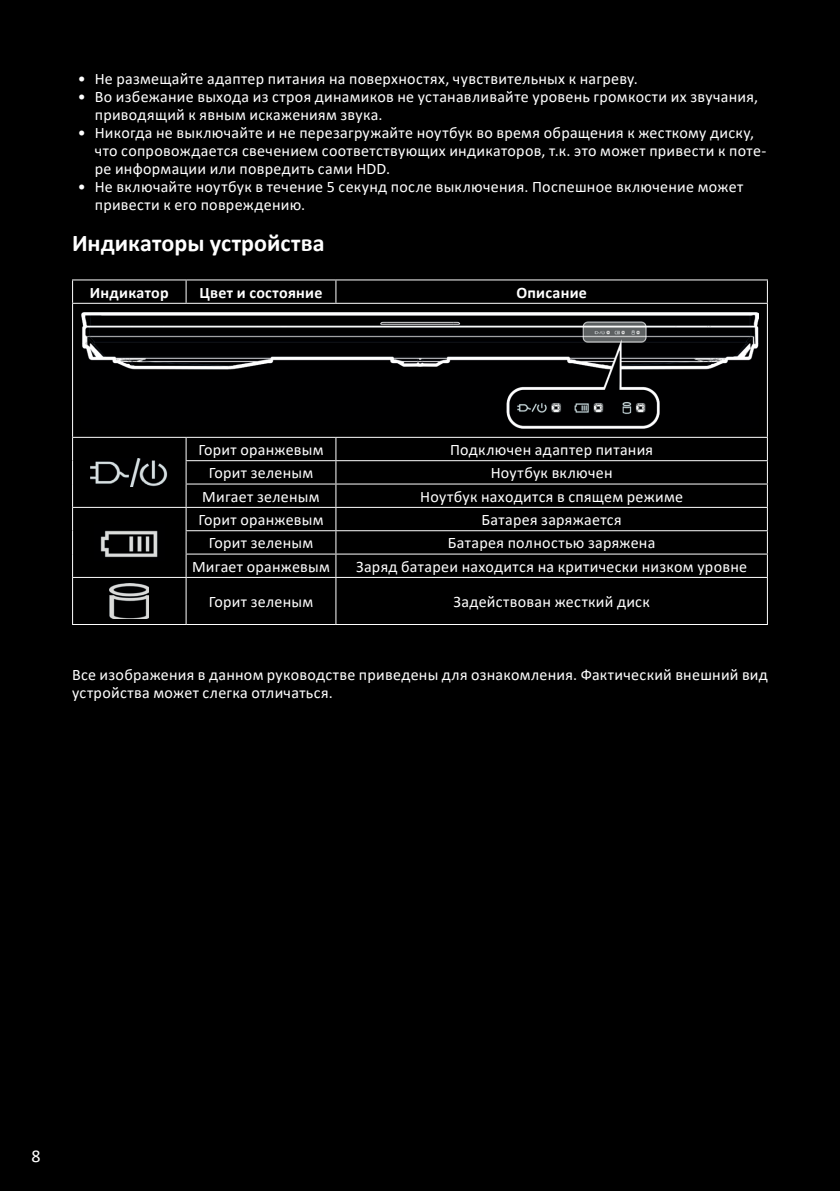
<style>
.page{position:relative;width:840px;height:1191px;background:#fff}
.page>*{position:absolute;margin:0;border:0;box-sizing:border-box;transform-origin:0 0}
.Заголовок{font:700 24px "Calibri";letter-spacing:.005em;color:#fff}
.t1{font:18px "Calibri";color:#fff}
.Табличный__текст__центр{font:16px/18px "Calibri";letter-spacing:.02em;color:#fff}
.Табличный__заголовки{font:700 16px "Calibri";letter-spacing:.015em;color:#fff}
</style>
<div class="page">
<div style="left:0;top:0;width:839px;height:1191px;background:#000"></div>
<svg style="left:185px;top:280px;width:1px;height:23px"></svg>
<svg style="left:335px;top:280px;width:1px;height:23px"></svg>
<hr style="left:185px;top:460px;width:151px;height:1px;background:#fff">
<hr style="left:336px;top:460px;width:431px;height:1px;background:#fff">
<hr style="left:185px;top:483px;width:151px;height:1px;background:#fff">
<hr style="left:336px;top:483px;width:431px;height:1px;background:#fff">
<hr style="left:336px;top:507px;width:431px;height:1px;background:#fff">
<hr style="left:185px;top:530px;width:151px;height:1px;background:#fff">
<hr style="left:185px;top:553px;width:151px;height:1px;background:#fff">
<svg style="left:335px;top:438px;width:1px;height:139px"></svg>
<hr style="left:186px;top:577px;width:150px;height:1px;background:#fff">
<hr style="left:336px;top:530px;width:431px;height:1px;background:#fff">
<hr style="left:336px;top:553px;width:431px;height:1px;background:#fff">
<hr style="left:185px;top:578px;width:1px;height:46px;background:#fff">
<hr style="left:336px;top:577px;width:431px;height:1px;background:#fff">
<hr style="left:335px;top:578px;width:1px;height:46px;background:#fff">
<hr style="left:72px;top:624px;width:114px;height:1px;background:#fff">
<hr style="left:186px;top:624px;width:150px;height:1px;background:#fff">
<hr style="left:336px;top:624px;width:431px;height:1px;background:#fff">
<svg style="left:766px;top:438px;width:1px;height:139px"></svg>
<hr style="left:72px;top:578px;width:1px;height:46px;background:#fff">
<hr style="left:766px;top:578px;width:1px;height:46px;background:#fff">
<hr style="left:72px;top:279px;width:114px;height:1px;background:#fff">
<svg style="left:72px;top:280px;width:1px;height:23px"></svg>
<hr style="left:186px;top:279px;width:150px;height:1px;background:#fff">
<hr style="left:336px;top:279px;width:431px;height:1px;background:#fff">
<svg style="left:766px;top:280px;width:1px;height:23px"></svg>
<hr style="left:186px;top:507px;width:150px;height:1px;background:#fff">
<hr style="left:72px;top:507px;width:114px;height:1px;background:#fff">
<svg style="left:72px;top:438px;width:1px;height:139px"></svg>
<svg style="left:185px;top:438px;width:1px;height:139px"></svg>
<hr style="left:72px;top:577px;width:114px;height:1px;background:#fff">
<hr style="left:72px;top:303px;width:114px;height:1px;background:#fff">
<hr style="left:72px;top:304px;width:1px;height:133px;background:#fff">
<hr style="left:186px;top:303px;width:150px;height:1px;background:#fff">
<hr style="left:336px;top:303px;width:431px;height:1px;background:#fff">
<hr style="left:766px;top:304px;width:1px;height:133px;background:#fff">
<hr style="left:72px;top:437px;width:114px;height:1px;background:#fff">
<hr style="left:186px;top:437px;width:150px;height:1px;background:#fff">
<hr style="left:336px;top:437px;width:431px;height:1px;background:#fff">
<img style="left:82px;top:312px;width:675px;height:116px">
<img style="left:91px;top:458px;width:77px;height:28px">
<img style="left:100px;top:530px;width:58px;height:28px">
<img style="left:110px;top:583px;width:39px;height:36px">
<p class="Табличный__текст__центр" style="left:78px;top:69px;width:559px">• Не размещайте адаптер питания на поверхностях, чувствительных к нагреву.</p>
<p class="Табличный__текст__центр" style="left:95px;top:87px;width:664px;text-indent:-17px">• Во избежание выхода из строя динамиков не устанавливайте уровень громкости их звучания, приводящий к явным искажениям звука.</p>
<p class="Табличный__текст__центр" style="left:95px;top:123px;width:672px;text-indent:-17px">• Никогда не выключайте и не перезагружайте ноутбук во время обращения к жесткому диску, что сопровождается свечением соответствующих индикаторов, т.к. это может привести к поте&shy;ре информации или повредить сами HDD.</p>
<p class="Табличный__текст__центр" style="left:95px;top:177px;width:649px;text-indent:-17px">• Не включайте ноутбук в течение 5 секунд после выключения. Поспешное включение может привести к его повреждению.</p>
<p class="Заголовок" style="left:72px;top:226px;width:254px">Индикаторы устройства</p>
<p class="Табличный__заголовки" style="left:90px;top:281px;width:80px">Индикатор</p>
<p class="Табличный__заголовки" style="left:199px;top:281px;width:124px">Цвет и состояние</p>
<p class="Табличный__заголовки" style="left:516px;top:281px;width:72px">Описание</p>
<p class="Табличный__текст__центр" style="left:198px;top:440px;width:127px">Горит оранжевым</p>
<p class="Табличный__текст__центр" style="left:450px;top:440px;width:204px">Подключен адаптер питания</p>
<p class="Табличный__текст__центр" style="left:208px;top:463px;width:106px">Горит зеленым</p>
<p class="Табличный__текст__центр" style="left:490px;top:463px;width:123px">Ноутбук включен</p>
<p class="Табличный__текст__центр" style="left:202px;top:487px;width:119px">Мигает зеленым</p>
<p class="Табличный__текст__центр" style="left:420px;top:487px;width:264px">Ноутбук находится в спящем режиме</p>
<p class="Табличный__текст__центр" style="left:198px;top:510px;width:127px">Горит оранжевым</p>
<p class="Табличный__текст__центр" style="left:481px;top:510px;width:142px">Батарея заряжается</p>
<p class="Табличный__текст__центр" style="left:208px;top:533px;width:106px">Горит зеленым</p>
<p class="Табличный__текст__центр" style="left:447px;top:533px;width:209px">Батарея полностью заряжена</p>
<p class="Табличный__текст__центр" style="left:192px;top:557px;width:139px">Мигает оранжевым</p>
<p class="Табличный__текст__центр" style="left:356px;top:557px;width:392px">Заряд батареи находится на критически низком уровне</p>
<p class="Табличный__текст__центр" style="left:208px;top:592px;width:106px">Горит зеленым</p>
<p class="Табличный__текст__центр" style="left:453px;top:592px;width:198px">Задействован жесткий диск</p>
<p class="Табличный__текст__центр" style="left:72px;top:666px;width:697px">Все изображения в данном руководстве приведены для ознакомления. Фактический внешний вид устройства может слегка отличаться.</p>
<p class="t1" style="left:31px;top:1143px;width:11px">8</p>
</div>
